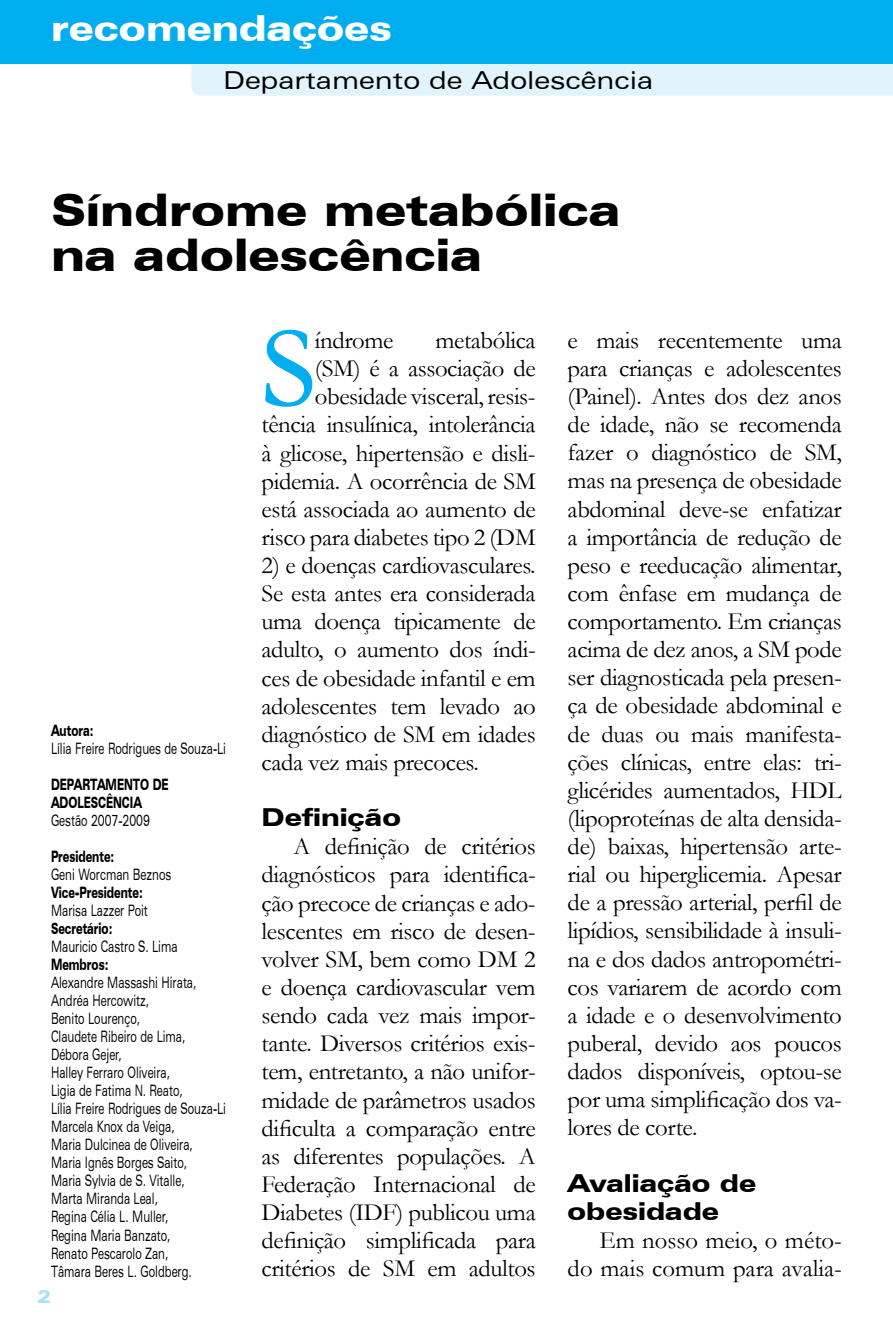
<style>
.page{position:relative;width:893px;height:1340px;background:#fff}
.page>*{position:absolute;margin:0;border:0;box-sizing:border-box;transform-origin:0 0}
.t1{font:114.98px "Garamond";color:#00aeef}
.t2{font:900 expanded 45px/45px "Zurich BT";color:#000}
.t3{font:900 expanded 36px "Zurich BT";color:#fff}
.t4{font:24.75px/28.1px "Garamond";letter-spacing:-.015em;color:#000;text-align:justify}
.t5{font:900 expanded 24.75px/28.1px "Zurich BT";color:#000}
.t6{font:expanded 24.75px "Zurich BT";color:#000}
.t7{font:900 expanded 18px "Zurich BT";color:#aae1fa}
.t8{font:expanded 15.75px/18px "Zurich BT";color:#000;scale:.6 1}
.t9{font:900 expanded 15.75px/18px "Zurich BT";color:#000;scale:.6 1}
</style>
<div class="page">
<div style="left:191px;top:64px;width:702px;height:32px;background:#e1f4fd"></div>
<div style="left:0;top:0;width:893px;height:64px;background:#00aeef"></div>
<svg style="left:265px;top:329px;width:48px;height:78px"></svg>
<h3 class="t3" style="left:51px;top:7px;width:342px">recomendações</h3>
<p class="t6" style="left:223px;top:66px;width:432px">Departamento de Adolescência</p>
<h2 class="t2" style="left:51px;top:187px;width:571px">Síndrome metabólica na adolescência</h2>
<p class="t9" style="left:51px;top:721px;width:72px">Autora:</p>
<p class="t8" style="left:51px;top:739px;width:293px">Lília Freire Rodrigues de Souza-Li</p>
<p class="t9" style="left:51px;top:775px;width:197px">DEPARTAMENTO DE<br>ADOLESCÊNCIA</p>
<p class="t8" style="left:51px;top:811px;width:166px">Gestão 2007-2009</p>
<p class="t9" style="left:51px;top:847px;width:107px">Presidente:</p>
<p class="t8" style="left:51px;top:865px;width:202px">Geni Worcman Beznos</p>
<p class="t9" style="left:51px;top:883px;width:154px">Vice-Presidente:</p>
<p class="t8" style="left:51px;top:901px;width:163px">Marisa Lazzer Poit</p>
<p class="t9" style="left:51px;top:919px;width:104px">Secretário:</p>
<p class="t8" style="left:51px;top:937px;width:212px">Mauricio Castro S. Lima</p>
<p class="t9" style="left:51px;top:955px;width:97px">Membros:</p>
<p class="t8" style="left:51px;top:973px;width:293px">Alexandre Massashi Hirata,<br>Andréa Hercowitz,<br>Benito Lourenço,<br>Claudete Ribeiro de Lima,<br>Débora Gejer,<br>Halley Ferraro Oliveira,<br>Ligia de Fatima N. Reato,<br>Lília Freire Rodrigues de Souza-Li<br>Marcela Knox da Veiga,<br>Maria Dulcinea de Oliveira,<br>Maria Ignês Borges Saito,<br>Maria Sylvia de S. Vitalle,<br>Marta Miranda Leal,<br>Regina Célia L. Muller,<br>Regina Maria Banzato,<br>Renato Pescarolo Zan,<br>Tâmara Beres L. Goldberg.</p>
<p class="t7" style="left:37px;top:1285px;width:15px">2</p>
<h1 class="t1" style="left:261px;top:291px;width:57px">S</h1>
<p class="t4" style="left:315px;top:325px;width:80px">índrome</p>
<p class="t4" style="left:262px;top:325px;width:276px;text-align:right">metabólica<br>(SM) é a associação de obesidade visceral, resis&shy;tência insulínica, intolerância à glicose, hipertensão e disli&shy;pidemia. A ocorrência de SM está associada ao aumento de risco para diabetes tipo 2 (DM</p>
<p class="t4" style="left:262px;top:550px;width:276px">2) e doenças cardiovasculares.<br>Se esta antes era considerada uma doença tipicamente de adulto, o aumento dos índi&shy;ces de obesidade infantil e em adolescentes tem levado ao diagnóstico de SM em idades cada vez mais precoces.</p>
<p class="t5" style="left:262px;top:803px;width:141px">Definição</p>
<p class="t4" style="left:261px;top:831px;width:276px;text-indent:32px">A definição de critérios diagnósticos para identifica&shy;ção precoce de crianças e ado&shy;lescentes em risco de desen&shy;volver SM, bem como DM 2 e doença cardiovascular vem sendo cada vez mais impor&shy;tante. Diversos critérios exis&shy;tem, entretanto, a não unifor&shy;midade de parâmetros usados dificulta a comparação entre as diferentes populações. A Federação Internacional de Diabetes (IDF) publicou uma definição simplificada para critérios de SM em adultos</p>
<p class="t4" style="left:568px;top:325px;width:276px">e mais recentemente uma para crianças e adolescentes (Painel). Antes dos dez anos de idade, não se recomenda fazer o diagnóstico de SM, mas na presença de obesidade abdominal deve-se enfatizar a importância de redução de peso e reeducação alimentar, com ênfase em mudança de comportamento. Em crianças acima de dez anos, a SM pode ser diagnosticada pela presen&shy;ça de obesidade abdominal e de duas ou mais manifesta&shy;ções clínicas, entre elas: tri&shy;glicérides aumentados, HDL (lipoproteínas de alta densida&shy;de) baixas, hipertensão arte&shy;rial ou hiperglicemia. Apesar de a pressão arterial, perfil de lipídios, sensibilidade à insuli&shy;na e dos dados antropométri&shy;cos variarem de acordo com a idade e o desenvolvimento puberal, devido aos poucos dados disponíveis, optou-se por uma simplificação dos va&shy;lores de corte.</p>
<p class="t5" style="left:568px;top:1168px;width:190px">Avaliação de obesidade</p>
<p class="t4" style="left:568px;top:1225px;width:276px;text-align:right">Em nosso meio, o méto-<br>do mais comum para avalia-</p>
</div>
